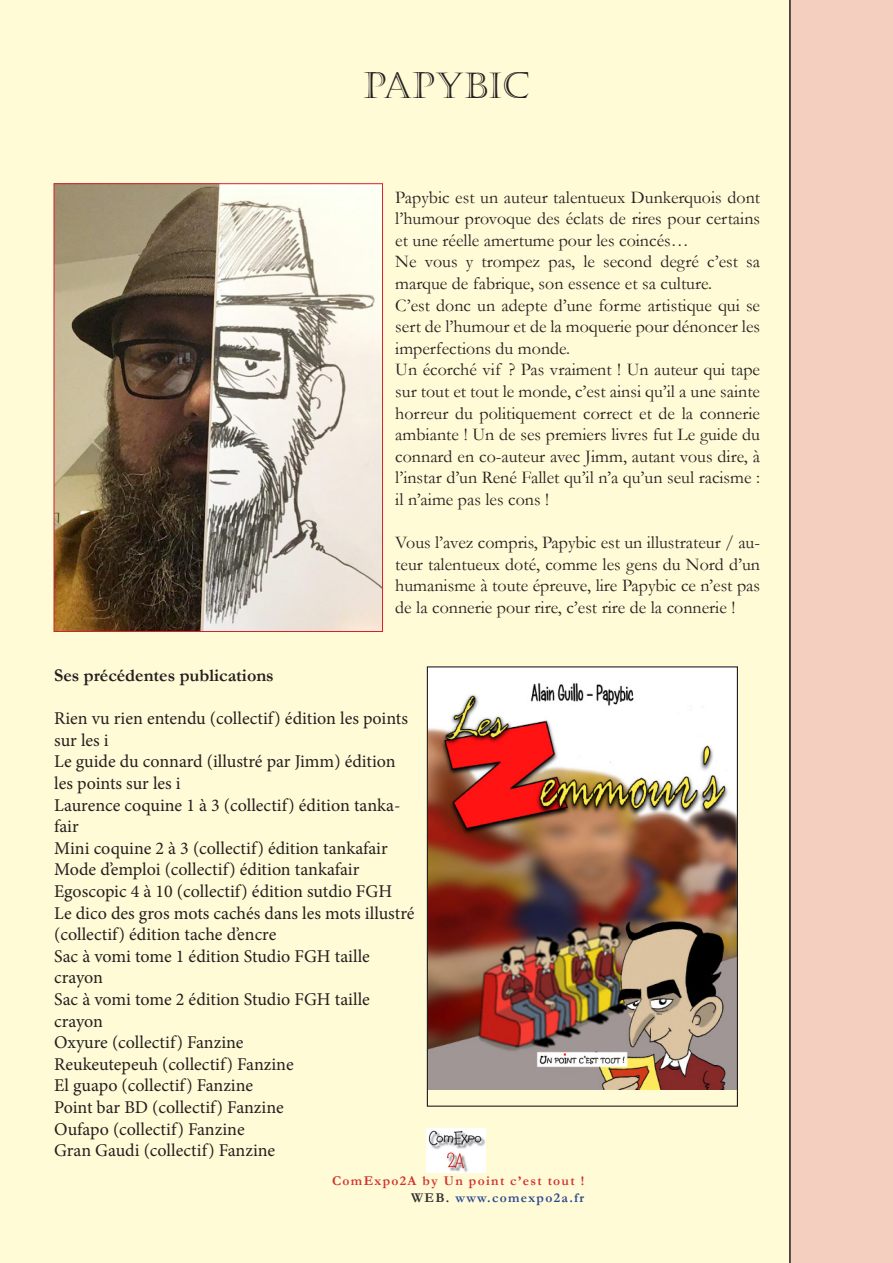
<style>
.page{position:relative;width:893px;height:1263px;background:#fff}
.page>*{position:absolute;margin:0;border:0;box-sizing:border-box;transform-origin:0 0}
.t1{font:36px "Castellar";color:#231f20}
.t2{font:18px/21.6px "Garamond";color:#231f20;text-align:justify}
.t3{font:18px/21.6px "Minion Pro";color:#231f20}
.t4{font:700 18px "Garamond";color:#231f20}
.t5{font:700 13.5px/16.5px "Garamond";letter-spacing:.1em;color:#d3312e;text-align:right}
.s1{color:#312f30}
.s2{color:#2a4692}
</style>
<div class="page">
<div style="left:0;top:0;width:789px;height:1263px;background:#fffbd6"></div>
<img style="left:426px;top:1129px;width:60px;height:44px">
<svg style="left:789px;top:0;width:104px;height:1263px;background:#e6c3b5"></svg>
<img style="left:56px;top:185px;width:325px;height:445px">
<div style="left:54px;top:183px;width:329px;height:449px;border:1px solid #d1232a"></div>
<img style="left:429px;top:668px;width:307px;height:421px">
<div style="left:427px;top:666px;width:311px;height:441px;border:1px solid #231f20"></div>
<p class="t1" style="left:363px;top:65px;width:168px">Papybic</p>
<p class="t2" style="left:395px;top:186px;width:366px">Papybic est un auteur talentueux Dunkerquois dont l’humour provoque des éclats de rires pour certains et une réelle amertume pour les coincés…</p>
<p class="t2" style="left:395px;top:251px;width:366px">Ne vous y trompez pas, le second degré c’est sa marque de fabrique, son essence et sa culture.</p>
<p class="t2" style="left:395px;top:294px;width:366px">C’est donc un adepte d’une forme artistique qui se sert de l’humour et de la moquerie pour dénoncer les imperfections du monde.</p>
<p class="t2" style="left:395px;top:359px;width:366px">Un écorché vif ? Pas vraiment ! Un auteur qui tape sur tout et tout le monde, c’est ainsi qu’il a une sainte horreur du politiquement correct et de la connerie ambiante ! Un de ses premiers livres fut Le guide du connard en co-auteur avec Jimm, autant vous dire, à l’instar d’un René Fallet qu’il n’a qu’un seul racisme : il n’aime pas les cons !</p>
<p class="t2" style="left:395px;top:531px;width:366px">Vous l’avez compris, Papybic est un illustrateur / au&shy;teur talentueux doté, comme les gens du Nord d’un humanisme à toute épreuve, lire Papybic ce n’est pas de la connerie pour rire, c’est rire de la connerie !</p>
<p class="t4" style="left:54px;top:663px;width:221px">Ses précédentes publications</p>
<p class="t3" style="left:54px;top:708px;width:355px">Rien vu rien entendu (collectif) édition les points sur les i</p>
<p class="t3" style="left:54px;top:751px;width:343px">Le guide du connard (illustré par Jimm) édition les points sur les i</p>
<p class="t3" style="left:54px;top:794px;width:348px">Laurence coquine 1 à 3 (collectif) édition tanka&shy;fair</p>
<p class="t3" style="left:54px;top:837px;width:335px">Mini coquine 2 à 3 (collectif) édition tankafair</p>
<p class="t3" style="left:54px;top:859px;width:307px">Mode d’emploi (collectif) édition tankafair</p>
<p class="t3" style="left:54px;top:880px;width:339px">Egoscopic 4 à 10 (collectif) édition sutdio FGH</p>
<p class="t3" style="left:54px;top:902px;width:362px">Le dico des gros mots cachés dans les mots illustré (collectif) édition tache d’encre</p>
<p class="t3" style="left:54px;top:945px;width:317px">Sac à vomi tome 1 édition Studio FGH taille crayon</p>
<p class="t3" style="left:54px;top:988px;width:317px">Sac à vomi tome 2 édition Studio FGH taille crayon</p>
<p class="t3" style="left:54px;top:1032px;width:191px">Oxyure (collectif) Fanzine</p>
<p class="t3" style="left:54px;top:1053px;width:241px">Reukeutepeuh (collectif) Fanzine</p>
<p class="t3" style="left:54px;top:1075px;width:201px">El guapo (collectif) Fanzine</p>
<p class="t3" style="left:54px;top:1096px;width:231px">Point bar BD (collectif) Fanzine</p>
<p class="t3" style="left:54px;top:1118px;width:192px">Oufapo (collectif) Fanzine</p>
<p class="t3" style="left:54px;top:1140px;width:223px">Gran Gaudi (collectif) Fanzine</p>
<p class="t5" style="left:332px;top:1173px;width:254px">ComExpo2A by Un point c’est tout !<br><span class="s1">WEB.</span> <span class="s2">www.comexpo2a.fr</span></p>
</div>
